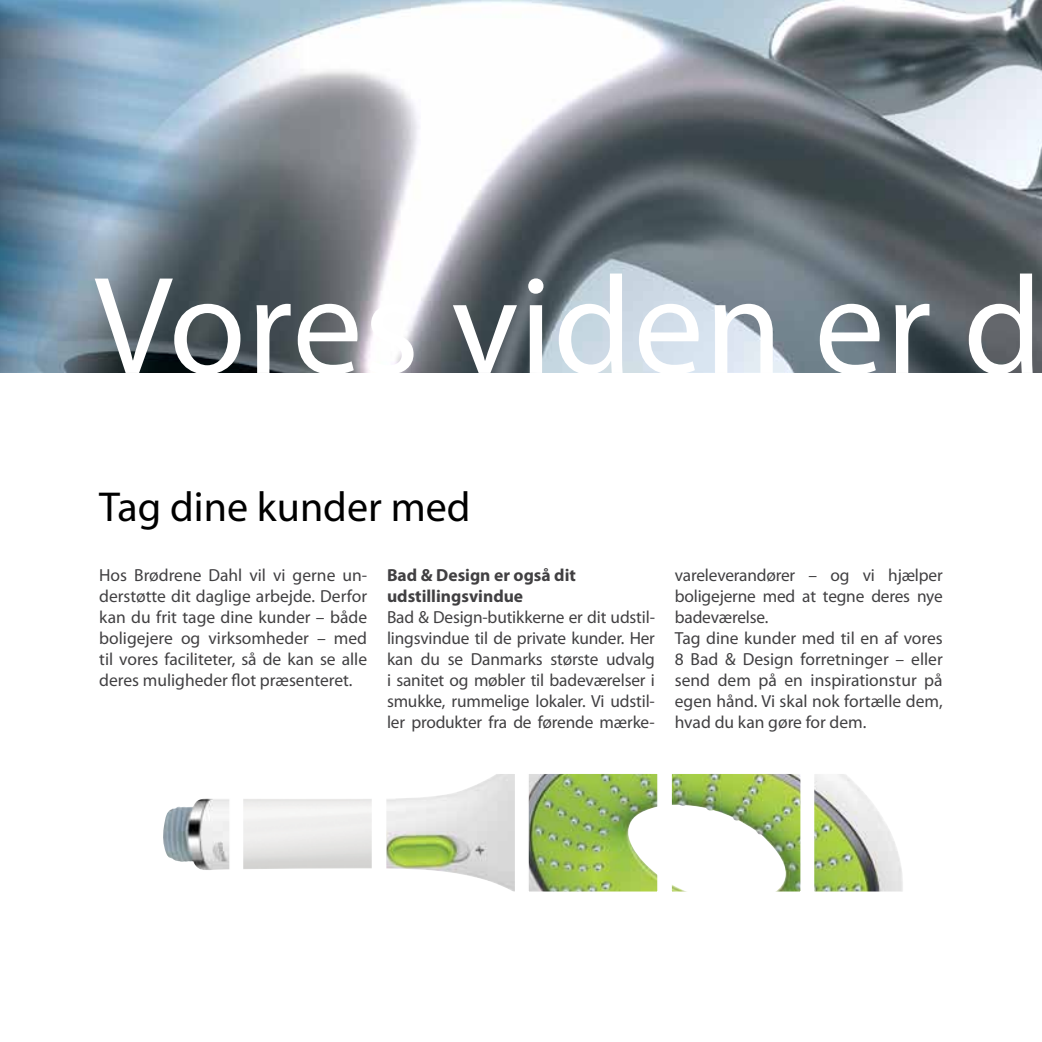
<style>
.page{position:relative;width:1042px;height:1042px;background:#fff}
.page>*{position:absolute;margin:0;border:0;box-sizing:border-box;transform-origin:0 0}
.t1{font:140px "Myriad Pro";letter-spacing:.01em;color:#fff}
.t2{font:42px "Myriad";color:#000}
.t3{font:17.5px/21px "Myriad Pro";color:#414042;text-align:justify}
.t4{font:700 17.5px/21px "Myriad Pro";color:#414042}
</style>
<div class="page">
<img style="left:0;top:0;width:1042px;height:372px">
<img style="left:163px;top:798px;width:65px;height:72px">
<img style="left:388px;top:775px;width:125px;height:115px">
<div style="left:385px;top:772px;width:131px;height:121px;border:2px solid #fff"></div>
<img style="left:673px;top:775px;width:126px;height:115px">
<div style="left:670px;top:772px;width:132px;height:121px;border:2px solid #fff"></div>
<div style="left:242px;top:772px;width:131px;height:121px;border:2px solid #fff"></div>
<img style="left:530px;top:775px;width:126px;height:115px">
<div style="left:527px;top:772px;width:132px;height:121px;border:2px solid #fff"></div>
<img style="left:815px;top:775px;width:88px;height:115px">
<div style="left:812px;top:772px;width:132px;height:121px;border:2px solid #fff"></div>
<h1 class="t1" style="left:94px;top:240px;width:949px">Vores viden er d</h1>
<h2 class="t2" style="left:99px;top:486px;width:373px">Tag dine kunder med</h2>
<p class="t3" style="left:99px;top:564px;width:269px">Hos Brødrene Dahl vil vi gerne un&shy;derstøtte dit daglige arbejde. Derfor kan du frit tage dine kunder – både boligejere og virksomheder – med til vores faciliteter, så de kan se alle deres muligheder flot præsenteret.</p>
<p class="t4" style="left:387px;top:564px;width:190px">Bad &amp; Design er også dit udstillingsvindue</p>
<p class="t3" style="left:387px;top:606px;width:269px">Bad &amp; Design-butikkerne er dit udstil&shy;lingsvindue til de private kunder. Her kan du se Danmarks største udvalg i sanitet og møbler til badeværelser i smukke, rummelige lokaler. Vi udstil&shy;ler produkter fra de førende mærke-</p>
<p class="t3" style="left:675px;top:564px;width:269px;text-align:left">vareleverandører – og vi hjælper boligejerne med at tegne deres nye badeværelse.<br>Tag dine kunder med til en af vores<br>8 Bad &amp; Design forretninger – eller send dem på en inspirationstur på egen hånd. Vi skal nok fortælle dem, hvad du kan gøre for dem.</p>
</div>
